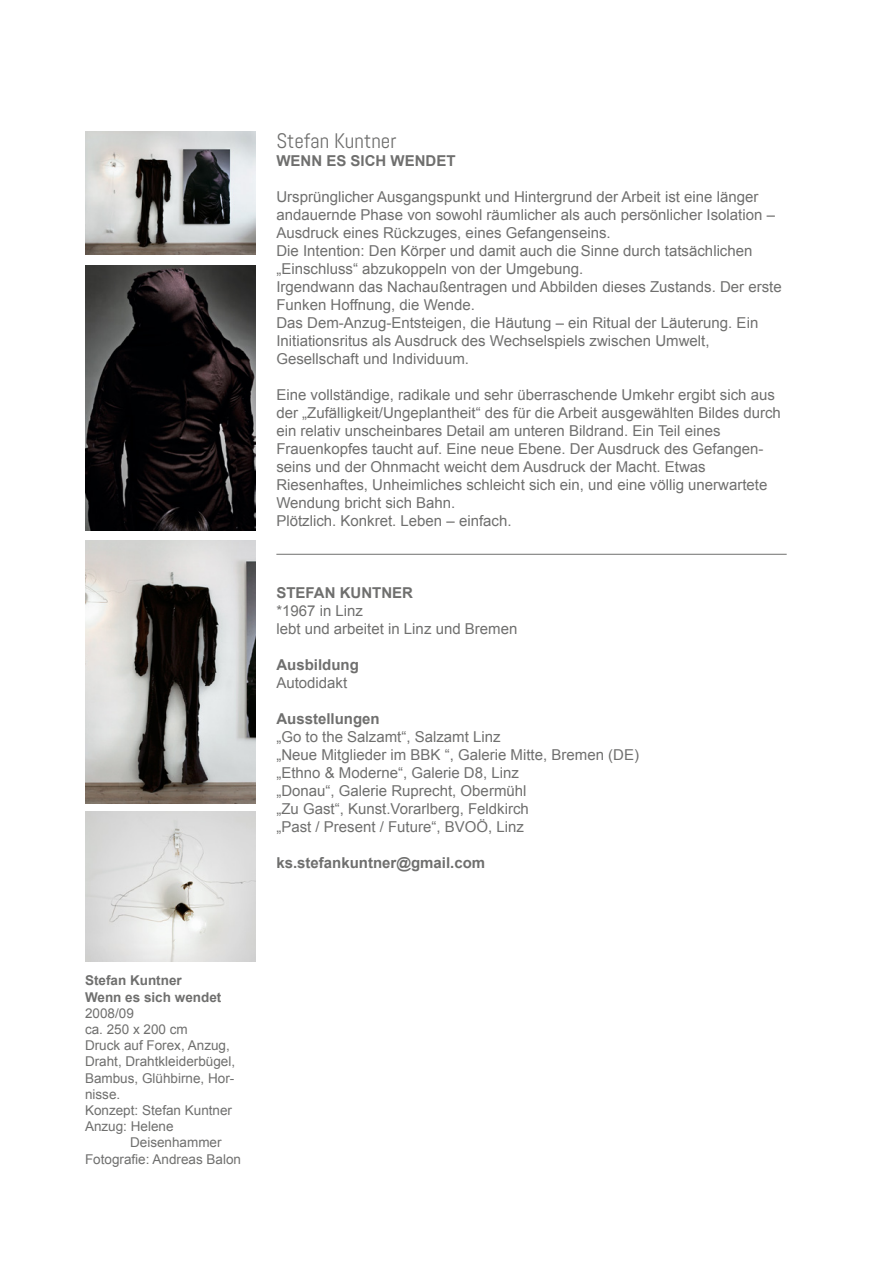
<style>
.page{position:relative;width:893px;height:1263px;background:#fff}
.page>*{position:absolute;margin:0;border:0;box-sizing:border-box;transform-origin:0 0}
.t1{font:21px "Abel";color:#6f6f6e}
.t2{font:15px/18px "Arial";color:#6f6f6e}
.t3{font:700 15px "Arial";color:#6f6f6e}
.t4{font:13.5px/16.2px "Arial";color:#6f6f6e}
.t5{font:700 13.5px/16.2px "Arial";color:#6f6f6e}
</style>
<div class="page">
<hr style="left:276px;top:554px;width:511px;height:1px;background:#6f6f6e">
<img style="left:85px;top:265px;width:170px;height:265px">
<img style="left:85px;top:132px;width:170px;height:123px">
<img style="left:85px;top:540px;width:170px;height:264px">
<img style="left:85px;top:811px;width:170px;height:151px">
<h1 class="t1" style="left:276px;top:128px;width:122px">Stefan Kuntner</h1>
<p class="t3" style="left:276px;top:151px;width:181px">WENN ES SICH WENDET</p>
<p class="t2" style="left:276px;top:188px;width:507px">Ursprünglicher Ausgangspunkt und Hintergrund der Arbeit ist eine länger andauernde Phase von sowohl räumlicher als auch persönlicher Isolation – Ausdruck eines Rückzuges, eines Gefangenseins.<br>Die Intention: Den Körper und damit auch die Sinne durch tatsächlichen „Einschluss“ abzukoppeln von der Umgebung.<br>Irgendwann das Nachaußentragen und Abbilden dieses Zustands. Der erste Funken Hoffnung, die Wende.<br>Das Dem-Anzug-Entsteigen, die Häutung – ein Ritual der Läuterung. Ein Initiationsritus als Ausdruck des Wechselspiels zwischen Umwelt, Gesellschaft und Individuum.</p>
<p class="t2" style="left:276px;top:386px;width:506px">Eine vollständige, radikale und sehr überraschende Umkehr ergibt sich aus der „Zufälligkeit/Ungeplantheit“ des für die Arbeit ausgewählten Bildes durch ein relativ unscheinbares Detail am unteren Bildrand. Ein Teil eines Frauenkopfes taucht auf. Eine neue Ebene. Der Ausdruck des Gefangen&shy;seins und der Ohnmacht weicht dem Ausdruck der Macht. Etwas Riesenhaftes, Unheimliches schleicht sich ein, und eine völlig unerwartete Wendung bricht sich Bahn.<br>Plötzlich. Konkret. Leben – einfach.</p>
<p class="t3" style="left:276px;top:583px;width:138px">STEFAN KUNTNER</p>
<p class="t2" style="left:276px;top:602px;width:242px">*1967 in Linz<br>lebt und arbeitet in Linz und Bremen</p>
<p class="t3" style="left:276px;top:655px;width:84px">Ausbildung</p>
<p class="t2" style="left:276px;top:674px;width:72px">Autodidakt</p>
<p class="t3" style="left:276px;top:709px;width:105px">Ausstellungen</p>
<p class="t2" style="left:276px;top:728px;width:364px">„Go to the Salzamt“, Salzamt Linz<br>„Neue Mitglieder im BBK “, Galerie Mitte, Bremen (DE) „Ethno &amp; Moderne“, Galerie D8, Linz<br>„Donau“, Galerie Ruprecht, Obermühl<br>„Zu Gast“, Kunst.Vorarlberg, Feldkirch<br>„Past / Present / Future“, BVOÖ, Linz</p>
<p class="t3" style="left:276px;top:853px;width:210px">ks.stefankuntner@gmail.com</p>
<p class="t5" style="left:85px;top:973px;width:138px">Stefan Kuntner<br>Wenn es sich wendet</p>
<p class="t4" style="left:85px;top:1005px;width:152px">2008/09<br>ca. 250 x 200 cm<br>Druck auf Forex, Anzug,<br>Draht, Drahtkleiderbügel,<br>Bambus, Glühbirne, Hor&shy;nisse.<br>Konzept: Stefan Kuntner<br>Anzug: Helene</p>
<p class="t4" style="left:85px;top:1135px;width:158px;text-indent:45px">Deisenhammer<br>Fotografie: Andreas Balon</p>
</div>
